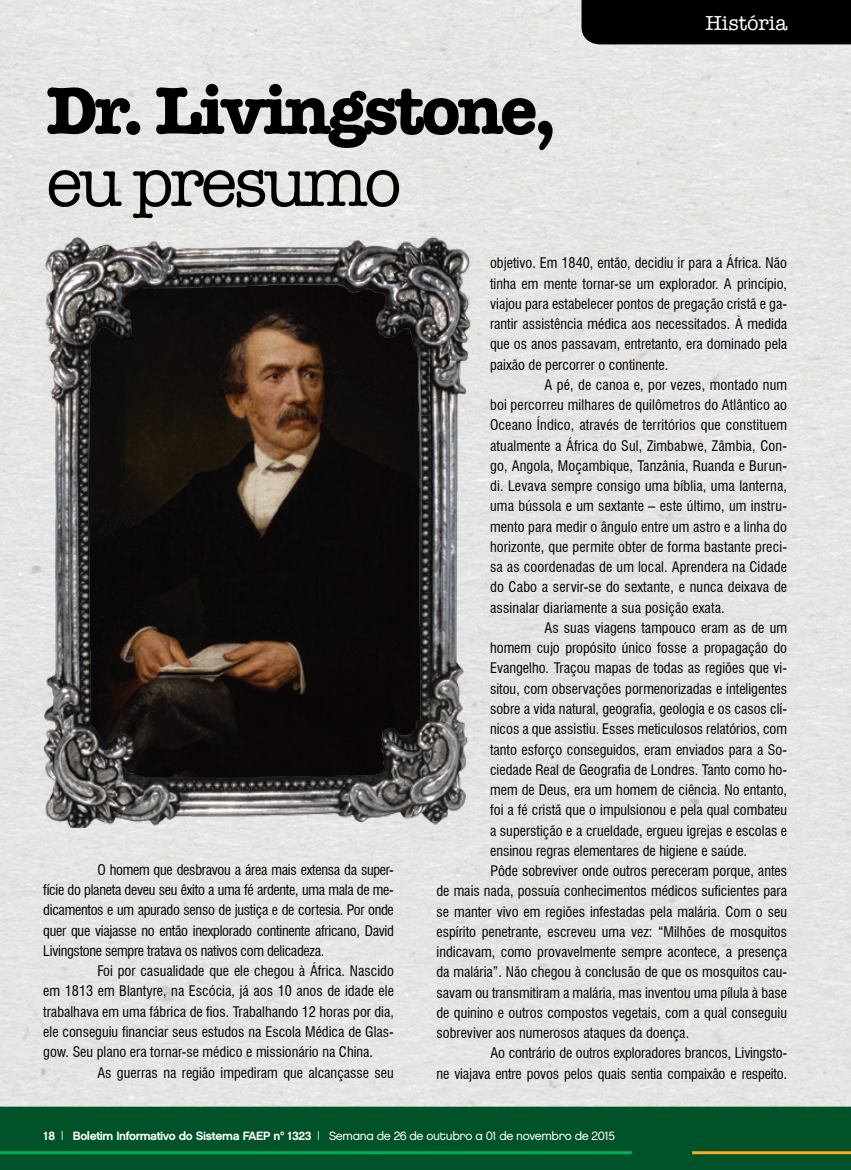
<style>
.page{position:relative;width:851px;height:1170px;background:#fff}
.page>*{position:absolute;margin:0;border:0;box-sizing:border-box;transform-origin:0 0}
.t1{font:700 69px "American Typewriter";letter-spacing:-.05em;color:#000}
.t2{font:69px "American Typewriter";letter-spacing:-.05em;color:#000}
.t3{font:21px "American Typewriter";color:#fff}
.t4{font:condensed 14.25px/20.2px "Swiss 721 BT";color:#000;text-align:justify}
.t5{font:12px "Chalet New York Nineteen Sixty";letter-spacing:-.03em;color:#fff}
.s1{font-family:"Chalet London Nineteen Eighty"}
</style>
<div class="page">
<div style="left:0;top:1106px;width:850px;height:63px;background:#005229"></div>
<hr style="left:0;top:1151px;width:631px;height:3px;background:#00b055">
<hr style="left:692px;top:1151px;width:158px;height:3px;background:#fbac17">
<div style="left:0;top:0;width:850px;height:1106px;background:#e5e5e4"></div>
<div style="left:581px;top:0;width:269px;height:44px;background:#000"></div>
<img style="left:36px;top:220px;width:437px;height:607px">
<h1 class="t1" style="left:46px;top:51px;width:512px">Dr. Livingstone,</h1>
<h1 class="t2" style="left:46px;top:130px;width:357px">eu presumo</h1>
<h2 class="t3" style="left:705px;top:7px;width:83px">História</h2>
<p class="t4" style="left:43px;top:859px;width:352px;text-indent:54px">O homem que desbravou a área mais extensa da super&shy;fície do planeta deveu seu êxito a uma fé ardente, uma mala de me&shy;dicamentos e um apurado senso de justiça e de cortesia. Por onde quer que viajasse no então inexplorado continente africano, David Livingstone sempre tratava os nativos com delicadeza.</p>
<p class="t4" style="left:43px;top:960px;width:352px;text-indent:54px">Foi por casualidade que ele chegou à África. Nascido em 1813 em Blantyre, na Escócia, já aos 10 anos de idade ele trabalhava em uma fábrica de fios. Trabalhando 12 horas por dia, ele conseguiu financiar seus estudos na Escola Médica de Glas&shy;gow. Seu plano era tornar-se médico e missionário na China.</p>
<p class="t4" style="left:97px;top:1062px;width:298px">As guerras na região impediram que alcançasse seu</p>
<p class="t4" style="left:490px;top:253px;width:298px">objetivo. Em 1840, então, decidiu ir para a África. Não tinha em mente tornar-se um explorador. A princípio, viajou para estabelecer pontos de pregação cristã e ga&shy;rantir assistência médica aos necessitados. À medida que os anos passavam, entretanto, era dominado pela paixão de percorrer o continente.</p>
<p class="t4" style="left:490px;top:374px;width:298px;text-indent:54px">A pé, de canoa e, por vezes, montado num boi percorreu milhares de quilômetros do Atlântico ao Oceano Índico, através de territórios que constituem atualmente a África do Sul, Zimbabwe, Zâmbia, Con&shy;go, Angola, Moçambique, Tanzânia, Ruanda e Burun&shy;di. Levava sempre consigo uma bíblia, uma lanterna, uma bússola e um sextante – este último, um instru&shy;mento para medir o ângulo entre um astro e a linha do horizonte, que permite obter de forma bastante preci&shy;sa as coordenadas de um local. Aprendera na Cidade do Cabo a servir-se do sextante, e nunca deixava de assinalar diariamente a sua posição exata.</p>
<p class="t4" style="left:544px;top:617px;width:244px">As suas viagens tampouco eram as de um</p>
<p class="t4" style="left:490px;top:638px;width:298px">homem cujo propósito único fosse a propagação do</p>
<p class="t4" style="left:490px;top:658px;width:298px">Evangelho. Traçou mapas de todas as regiões que vi-</p>
<p class="t4" style="left:490px;top:678px;width:298px">sitou, com observações pormenorizadas e inteligentes</p>
<p class="t4" style="left:490px;top:698px;width:298px">sobre a vida natural, geografia, geologia e os casos clí-</p>
<p class="t4" style="left:490px;top:719px;width:298px">nicos a que assistiu. Esses meticulosos relatórios, com</p>
<p class="t4" style="left:490px;top:739px;width:298px">tanto esforço conseguidos, eram enviados para a So-</p>
<p class="t4" style="left:490px;top:759px;width:298px">ciedade Real de Geografia de Londres. Tanto como ho-</p>
<p class="t4" style="left:490px;top:779px;width:298px">mem de Deus, era um homem de ciência. No entanto,</p>
<p class="t4" style="left:490px;top:800px;width:298px">foi a fé cristã que o impulsionou e pela qual combateu</p>
<p class="t4" style="left:490px;top:820px;width:298px">a superstição e a crueldade, ergueu igrejas e escolas e</p>
<p class="t4" style="left:490px;top:840px;width:258px">ensinou regras elementares de higiene e saúde.</p>
<p class="t4" style="left:490px;top:860px;width:298px">Pôde sobreviver onde outros pereceram porque, antes</p>
<p class="t4" style="left:436px;top:881px;width:352px">de mais nada, possuía conhecimentos médicos suficientes para</p>
<p class="t4" style="left:436px;top:901px;width:352px">se manter vivo em regiões infestadas pela malária. Com o seu</p>
<p class="t4" style="left:436px;top:921px;width:352px">espírito penetrante, escreveu uma vez: “Milhões de mosquitos</p>
<p class="t4" style="left:436px;top:941px;width:352px">indicavam, como provavelmente sempre acontece, a presença</p>
<p class="t4" style="left:436px;top:962px;width:352px">da malária”. Não chegou à conclusão de que os mosquitos cau-</p>
<p class="t4" style="left:436px;top:982px;width:352px">savam ou transmitiram a malária, mas inventou uma pílula à base</p>
<p class="t4" style="left:436px;top:1002px;width:352px">de quinino e outros compostos vegetais, com a qual conseguiu</p>
<p class="t4" style="left:436px;top:1022px;width:254px">sobreviver aos numerosos ataques da doença.</p>
<p class="t4" style="left:490px;top:1043px;width:298px">Ao contrário de outros exploradores brancos, Livingsto-</p>
<p class="t4" style="left:436px;top:1063px;width:352px">ne viajava entre povos pelos quais sentia compaixão e respeito.</p>
<p class="t5" style="left:43px;top:1128px;width:573px">18 | Boletim Informativo do Sistema FAEP nº 1323 | <span class="s1">Semana de 26 de outubro a 01 de novembro de 2015</span></p>
</div>
